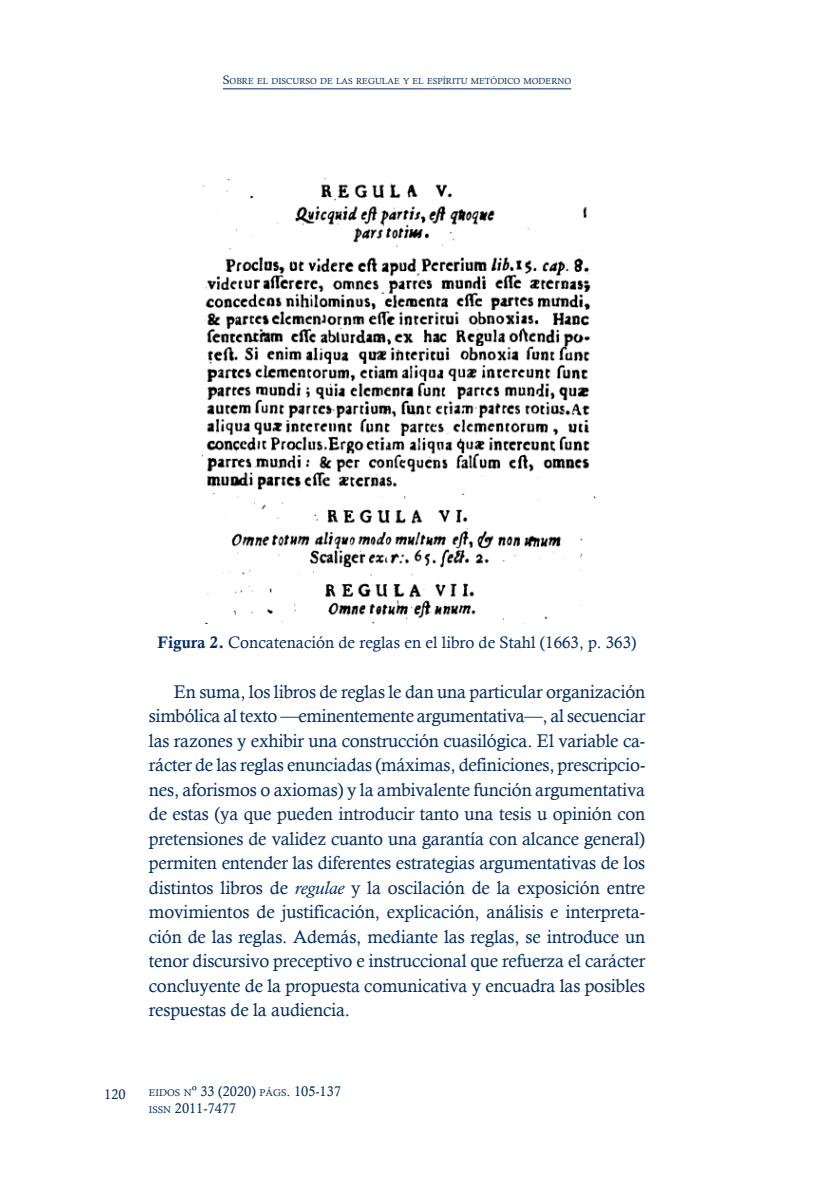
<style>
.page{position:relative;width:819px;height:1191px;background:#fff}
.page>*{position:absolute;margin:0;border:0;box-sizing:border-box;transform-origin:0 0}
.t1{font:18.38px/24.5px "Calisto";letter-spacing:-.01em;color:#002c62;text-align:justify}
.t2{font:16.62px "Calisto";color:#002c62}
.t3{font:14px/16.8px "Calisto";color:#002c62}
.t4{font:8.58px "Calisto";color:#002c62}
.s1{font-size:12.25px}
.s2{font-family:"Calis MT Bol"}
.s3{font-style:italic}
.s4{font-size:9.8px}
</style>
<div class="page">
<hr style="left:223px;top:89px;width:348px;height:1px;background:#002c62">
<img style="left:201px;top:179px;width:394px;height:445px">
<p class="t4" style="left:223px;top:76px;width:350px"><span class="s1">S</span>OBRE EL DISCURSO DE LAS REGULAE Y EL ESPÍRITU METÓDICO MODERNO</p>
<p class="t2" style="left:158px;top:633px;width:480px"><span class="s2">Figura 2.</span> Concatenación de reglas en el libro de Stahl (1663, p. 363)</p>
<p class="t1" style="left:149px;top:679px;width:498px;text-indent:25px">En suma, los libros de reglas le dan una particular organización simbólica al texto —eminentemente argumentativa—, al secuenciar las razones y exhibir una construcción cuasilógica. El variable ca&shy;rácter de las reglas enunciadas (máximas, definiciones, prescripcio&shy;nes, aforismos o axiomas) y la ambivalente función argumentativa de estas (ya que pueden introducir tanto una tesis u opinión con pretensiones de validez cuanto una garantía con alcance general) permiten entender las diferentes estrategias argumentativas de los distintos libros de <span class="s3">regulae</span> y la oscilación de la exposición entre movimientos de justificación, explicación, análisis e interpreta&shy;ción de las reglas. Además, mediante las reglas, se introduce un tenor discursivo preceptivo e instruccional que refuerza el carácter concluyente de la propuesta comunicativa y encuadra las posibles respuestas de la audiencia.</p>
<p class="t3" style="left:104px;top:1086px;width:23px">120</p>
<p class="t3" style="left:149px;top:1082px;width:193px"><span class="s4">EIDOS N</span>º 33 (2020) <span class="s4">PÁGS</span>. 105-137<br><span class="s4">ISSN</span> 2011-7477</p>
</div>
